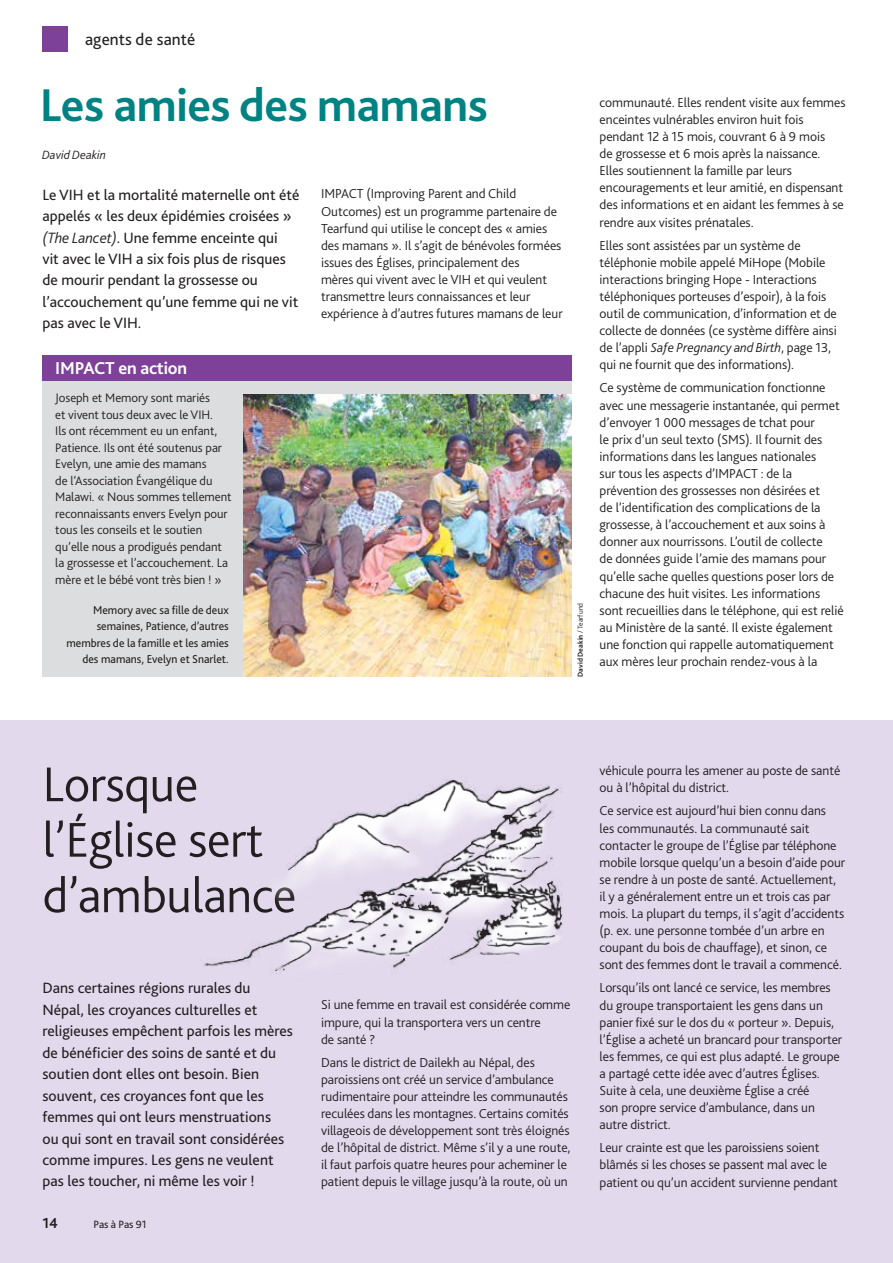
<style>
.page{position:relative;width:893px;height:1263px;background:#fff}
.page>*{position:absolute;margin:0;border:0;box-sizing:border-box;transform-origin:0 0}
.t1{font:300 51px/55.5px "Bliss 2";letter-spacing:-.01em;color:#231f20}
.t2{font:700 48px "Bliss 2";letter-spacing:-.01em;color:#008283}
.t3{font:700 18px "Bliss 2";letter-spacing:-.01em;color:#fff}
.t4{font:17.25px "Bliss 2";letter-spacing:.005em;color:#231f20}
.t5{font:15.6px/21.5px "Bliss 2";color:#231f20}
.t6{font:700 15px "Bliss 2";color:#231f20}
.t7{font:300 13.65px/17.1px "Bliss 2";letter-spacing:-.005em;color:#231f20}
.t8{font:300 12.9px/16.5px "Bliss 2";letter-spacing:-.005em;color:#231f20}
.t9{font:italic 300 12.6px "Bliss 2";color:#231f20}
.t10{font:12px/16.5px "Bliss 2";color:#231f20;text-align:right}
.t11{font:11.1px "Bliss 2";letter-spacing:-.005em;color:#231f20}
.t12{font:700 7.5px "Bliss 2";color:#231f20}
.s1{font-weight:300;font-style:italic}
.s2{font-weight:300}
.s3{font-style:italic}
</style>
<div class="page">
<div style="left:0;top:720px;width:893px;height:543px;background:#e2d9ec"></div>
<div style="left:43px;top:26px;width:25px;height:25px;background:#7d4199"></div>
<div style="left:43px;top:380px;width:529px;height:297px;background:#dcddde"></div>
<img style="left:243px;top:395px;width:329px;height:282px">
<div style="left:43px;top:356px;width:529px;height:25px;background:#7d4199"></div>
<img style="left:204px;top:778px;width:359px;height:196px">
<p class="t4" style="left:85px;top:28px;width:112px">agents de santé</p>
<h2 class="t2" style="left:40px;top:75px;width:450px">Les amies des mamans</h2>
<p class="t9" style="left:42px;top:147px;width:65px">David Deakin</p>
<p class="t5" style="left:43px;top:183px;width:258px">Le VIH et la mortalité maternelle ont été appelés « les deux épidémies croisées » <span class="s1">(The Lancet)</span>. Une femme enceinte qui<br>vit avec le VIH a six fois plus de risques de mourir pendant la grossesse ou l’accouchement qu’une femme qui ne vit pas avec le VIH .</p>
<p class="t7" style="left:321px;top:185px;width:243px">IMPACT (Improving Parent and Child Outcomes) est un programme partenaire de Tearfund qui utilise le concept des « amies des mamans ». Il s’agit de bénévoles formées issues des Églises, principalement des<br>mères qui vivent avec le VIH et qui veulent transmettre leurs connaissances et leur expérience à d’autres futures mamans de leur</p>
<h3 class="t3" style="left:55px;top:357px;width:133px">IM PACT en action</h3>
<p class="t8" style="left:55px;top:389px;width:178px">Joseph et Memory sont mariés<br>et vivent tous deux avec le VIH.<br>Ils ont récemment eu un enfant,<br>Patience. Ils ont été soutenus par<br>Evelyn, une amie des mamans<br>de l’Association Évangélique du<br>Malawi. « Nous sommes tellement reconnaissants envers Evelyn pour tous les conseils et le soutien qu’elle nous a prodigués pendant la grossesse et l’accouchement. La mère et le bébé vont très bien ! »</p>
<p class="t10" style="left:66px;top:601px;width:164px">Memory avec sa fille de deux semaines, Patience, d’autres membres de la famille et les amies des mamans, Evelyn et Snarlet.</p>
<p class="t12" style="left:576px;top:677px;width:75px;rotate:-90deg">David Deakin <span class="s2">/ Tearfund</span></p>
<p class="t7" style="left:600px;top:93px;width:247px">communauté. Elles rendent visite aux femmes enceintes vulnérables environ huit fois pendant 12 à 15 mois, couvrant 6 à 9 mois<br>de grossesse et 6 mois après la naissance.<br>Elles soutiennent la famille par leurs encouragements et leur amitié, en dispensant des informations et en aidant les femmes à se rendre aux visites prénatales.</p>
<p class="t7" style="left:600px;top:236px;width:239px">Elles sont assistées par un système de téléphonie mobile appelé MiHope (Mobile interactions bringing Hope - Interactions téléphoniques porteuses d’espoir), à la fois outil de communication, d’information et de collecte de données (ce système diffère ainsi de l’appli <span class="s3">Safe Pregnancy and Birth</span>, page 13, qui ne fournit que des informations).</p>
<p class="t7" style="left:600px;top:379px;width:246px">Ce système de communication fonctionne avec une messagerie instantanée, qui permet d’envoyer 1 000 messages de tchat pour<br>le prix d’un seul texto (SMS). Il fournit des informations dans les langues nationales<br>sur tous les aspects d’IMPACT : de la prévention des grossesses non désirées et<br>de l’identification des complications de la grossesse, à l’accouchement et aux soins à donner aux nourrissons. L’outil de collecte<br>de données guide l’amie des mamans pour qu’elle sache quelles questions poser lors de chacune des huit visites. Les informations sont recueillies dans le téléphone, qui est relié au Ministère de la santé. Il existe également une fonction qui rappelle automatiquement aux mères leur prochain rendez-vous à la</p>
<h1 class="t1" style="left:43px;top:755px;width:255px">Lorsque l’Église sert d’ambulance</h1>
<p class="t5" style="left:43px;top:977px;width:252px">Dans certaines régions rurales du Népal, les croyances culturelles et religieuses empêchent parfois les mères de bénéficier des soins de santé et du soutien dont elles ont besoin. Bien souvent, ces croyances font que les femmes qui ont leurs menstruations<br>ou qui sont en travail sont considérées comme impures. Les gens ne veulent pas les toucher, ni même les voir !</p>
<p class="t6" style="left:43px;top:1213px;width:17px">14</p>
<p class="t11" style="left:94px;top:1217px;width:54px">Pas à Pas 91</p>
<p class="t7" style="left:321px;top:996px;width:251px">Si une femme en travail est considérée comme impure, qui la transportera vers un centre<br>de santé ?</p>
<p class="t7" style="left:321px;top:1053px;width:251px">Dans le district de Dailekh au Népal, des paroissiens ont créé un service d’ambulance rudimentaire pour atteindre les communautés reculées dans les montagnes. Certains comités villageois de développement sont très éloignés de l’hôpital de district. Même s’il y a une route, il faut parfois quatre heures pour acheminer le patient depuis le village jusqu’à la route, où un</p>
<p class="t7" style="left:600px;top:762px;width:242px">véhicule pourra les amener au poste de santé ou à l’hôpital du district.</p>
<p class="t7" style="left:600px;top:802px;width:247px">Ce service est aujourd’hui bien connu dans<br>les communautés. La communauté sait contacter le groupe de l’Église par téléphone mobile lorsque quelqu’un a besoin d’aide pour se rendre à un poste de santé. Actuellement, il y a généralement entre un et trois cas par mois. La plupart du temps, il s’agit d’accidents (p. ex. une personne tombée d’un arbre en coupant du bois de chauffage), et sinon, ce sont des femmes dont le travail a commencé.</p>
<p class="t7" style="left:600px;top:979px;width:244px">Lorsqu’ils ont lancé ce service, les membres du groupe transportaient les gens dans un panier fixé sur le dos du « porteur ». Depuis, l’Église a acheté un brancard pour transporter les femmes, ce qui est plus adapté. Le groupe a partagé cette idée avec d’autres Églises.<br>Suite à cela, une deuxième Église a créé<br>son propre service d’ambulance, dans un autre district.</p>
<p class="t7" style="left:600px;top:1139px;width:240px">Leur crainte est que les paroissiens soient blâmés si les choses se passent mal avec le patient ou qu’un accident survienne pendant</p>
</div>
